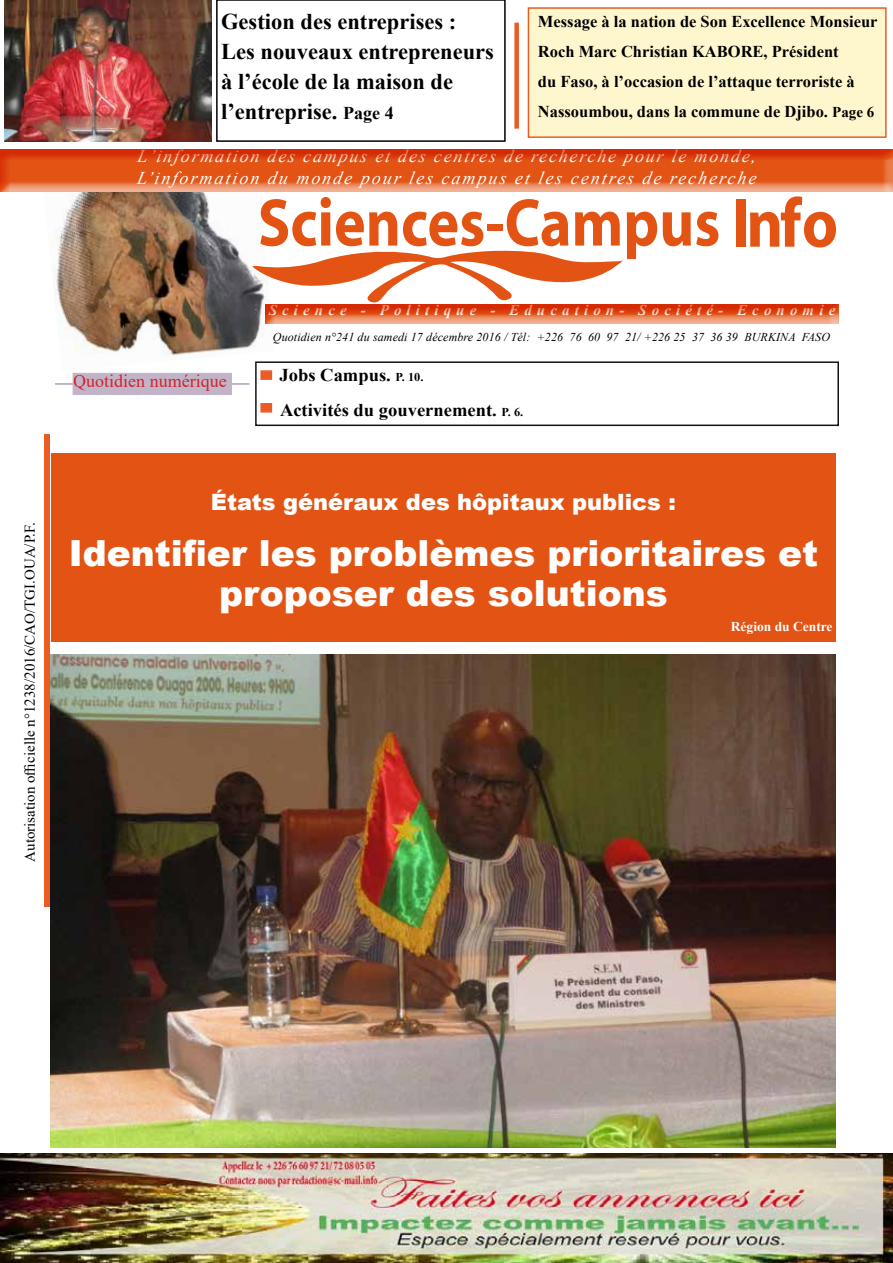
<style>
.page{position:relative;width:893px;height:1263px;background:#fff}
.page>*{position:absolute;margin:0;border:0;box-sizing:border-box;transform-origin:0 0}
.t1{font:900 36px/40.5px "Arial";color:#fff;text-align:center}
.t2{font:700 22.5px/30px "Times New Roman";color:#000}
.t3{font:900 22.5px "Arial";color:#fff}
.t4{font:italic 18px/21.6px "Times New Roman";letter-spacing:.1em;color:#fff}
.t5{font:700 18px/34.8px "Times New Roman";color:#000}
.t6{font:18px "Times New Roman";color:#d2232a}
.t7{font:700 16.5px/30px "Times New Roman";color:#000}
.t8{font:15px "Times New Roman";color:#000}
.t9{font:italic 700 15px "Times New Roman";letter-spacing:.34em;color:#fff}
.t10{font:700 13.5px "Times New Roman";color:#fff}
.t11{font:italic 12px "Times New Roman";letter-spacing:.01em;color:#000}
.s1{font-size:18px}
.s2{font-size:15px}
.s3{font-size:12px}
</style>
<div class="page">
<div style="left:528px;top:7px;width:359px;height:131px;background:#fef7cd;border:2px solid #ea5c24"></div>
<div style="left:216px;top:0;width:290px;height:142px;border:2px solid #000"></div>
<svg style="left:50px;top:1103px;width:786px;height:45px"></svg>
<img style="left:51px;top:655px;width:785px;height:492px">
<div style="left:255px;top:361px;width:584px;height:65px;background:#fff;border:2px solid #171019"></div>
<img style="left:48px;top:193px;width:227px;height:178px">
<svg style="left:252px;top:197px;width:405px;height:107px"></svg>
<svg style="left:663px;top:212px;width:55px;height:34px"></svg>
<div style="left:736px;top:200px;width:9px;height:47px;background:#e35414"></div>
<svg style="left:750px;top:196px;width:86px;height:51px"></svg>
<div style="left:0;top:143px;width:893px;height:49px;background:#ea5c24;opacity:.75"></div>
<div style="left:259px;top:298px;width:588px;height:28px;background:#ea5c24;opacity:.75"></div>
<svg style="left:55px;top:373px;width:195px;height:22px"></svg>
<div style="left:45px;top:434px;width:5px;height:472px;background:#ea5c24"></div>
<div style="left:260px;top:370px;width:12px;height:10px;background:#ea5c24;border:2px solid #ea5c24"></div>
<div style="left:260px;top:403px;width:12px;height:10px;background:#ea5c24;border:2px solid #ea5c24"></div>
<img style="left:4px;top:0;width:208px;height:141px">
<img style="left:0;top:1153px;width:893px;height:110px">
<div style="left:51px;top:453px;width:785px;height:189px;background:#e35414"></div>
<div style="left:514px;top:23px;width:5px;height:106px;background:#ea5c24"></div>
<h2 class="t2" style="left:221px;top:5px;width:274px">Gestion des entreprises :<br>Les nouveaux entrepreneurs à l’école de la maison de l’entreprise. <span class="s1">Page 4</span></h2>
<p class="t7" style="left:538px;top:6px;width:341px">Message à la nation de Son Excellence Monsieur Roch Marc Christian KABORE, Président<br>du Faso, à l’occasion de l’attaque terroriste à Nassoumbou, dans la commune de Djibo. <span class="s2">Page 6</span></p>
<p class="t4" style="left:137px;top:145px;width:623px">L’information des campus et des centres de recherche pour le monde,<br>L’information du monde pour les campus et les centres de recherche</p>
<p class="t8" style="left:19px;top:862px;width:341px;rotate:-90deg">Autorisation officielle n°1238/2016/CAO/TGI.OUA/P.F.</p>
<p class="t6" style="left:73px;top:369px;width:155px">Quotidien numérique</p>
<p class="t9" style="left:269px;top:299px;width:568px">Science - Politique - Education- Société- Economie</p>
<p class="t11" style="left:273px;top:329px;width:559px">Quotidien n°241 du samedi 17 décembre 2016 / Tél: +226 76 60 97 21/ +226 25 37 36 39 BURKINA FASO</p>
<p class="t5" style="left:280px;top:357px;width:245px">Jobs Campus. <span class="s3">P. 10.<br></span>Activités du gouvernement. <span class="s3">P. 6.</span></p>
<h2 class="t3" style="left:211px;top:486px;width:467px">États généraux des hôpitaux publics :</h2>
<h1 class="t1" style="left:69px;top:531px;width:751px">Identifier les problèmes prioritaires et proposer des solutions</h1>
<p class="t10" style="left:731px;top:616px;width:103px">Région du Centre</p>
</div>
